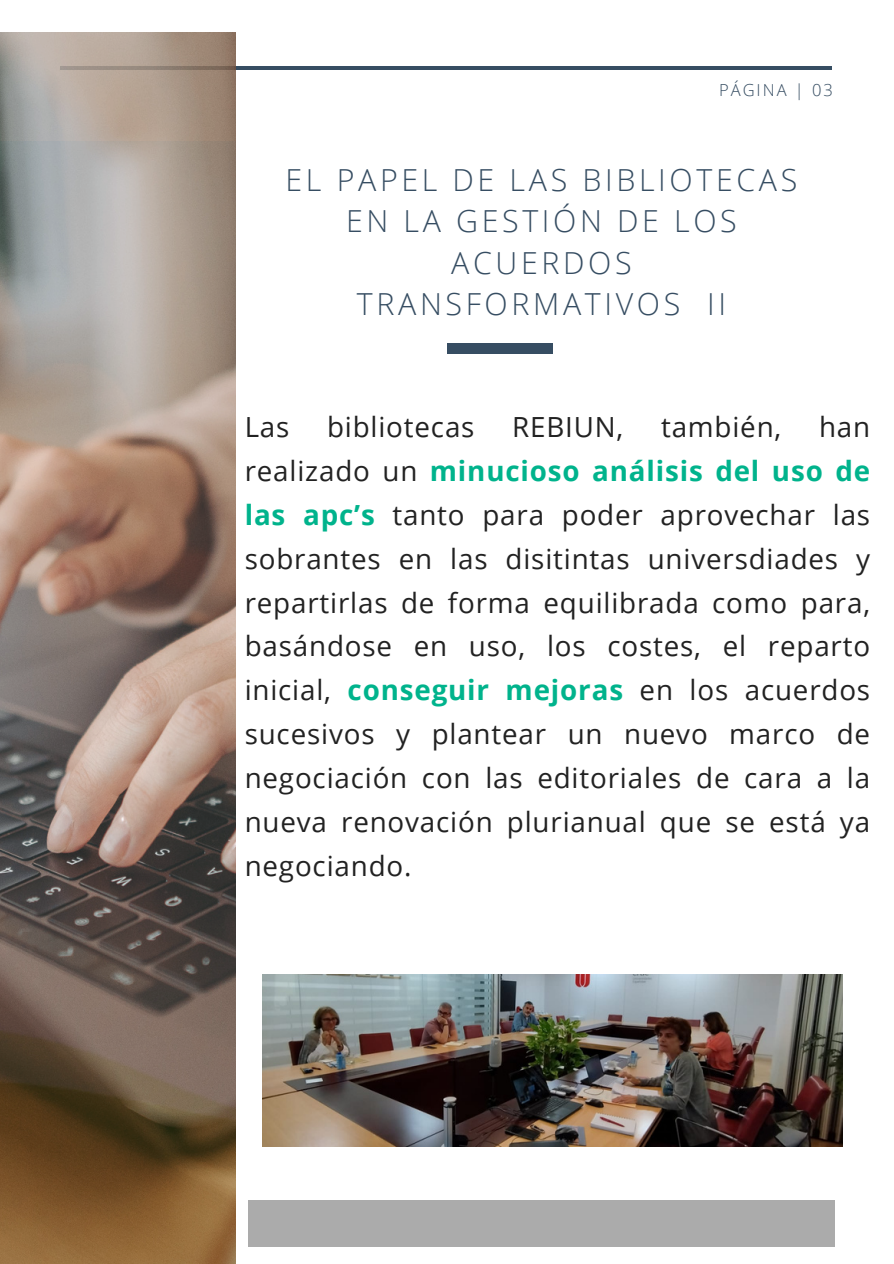
<style>
.page{position:relative;width:894px;height:1264px;background:#fff}
.page>*{position:absolute;margin:0;border:0;box-sizing:border-box;transform-origin:0 0}
.t1{font:300 30.3px/41.7px "Open Sans";letter-spacing:.12em;color:#364d62;text-align:center}
.t2{font:27.75px/43.8px "Open Sans";letter-spacing:.03em;color:#222;text-align:justify}
.t3{font:300 16.5px "Open Sans";letter-spacing:.12em;color:#364d62}
.s1{font-weight:700;color:#00b38c}
</style>
<div class="page">
<hr style="left:61px;top:66px;width:770px;height:4px;background:#364d62">
<div style="left:446px;top:343px;width:106px;height:10px;background:#364d62"></div>
<div style="left:248px;top:1200px;width:586px;height:47px;background:#ababab"></div>
<img style="left:263px;top:974px;width:579px;height:172px">
<img style="left:0;top:32px;width:236px;height:1231px">
<h1 class="t3" style="left:719px;top:79px;width:115px">PÁGINA | 03</h1>
<p class="t1" style="left:285px;top:158px;width:513px">EL PAPEL DE LAS BIBLIOTECAS<br>EN LA GESTIÓN DE LOS<br>ACUERDOS<br>TRANSFORMATIVOS II</p>
<p class="t2" style="left:244px;top:404px;width:46px">Las</p>
<p class="t2" style="left:327px;top:404px;width:149px">bibliotecas</p>
<p class="t2" style="left:512px;top:404px;width:113px">REBIUN,</p>
<p class="t2" style="left:660px;top:404px;width:122px">también,</p>
<p class="t2" style="left:244px;top:404px;width:626px;text-indent:574px">han realizado un <span class="s1">minucioso análisis del uso de las apc’s</span> tanto para poder aprovechar las sobrantes en las disitintas universdiades y repartirlas de forma equilibrada como para, basándose en uso, los costes, el reparto inicial, <span class="s1">conseguir mejoras</span> en los acuerdos sucesivos y plantear un nuevo marco de negociación con las editoriales de cara a la nueva renovación plurianual que se está ya negociando.</p>
</div>
